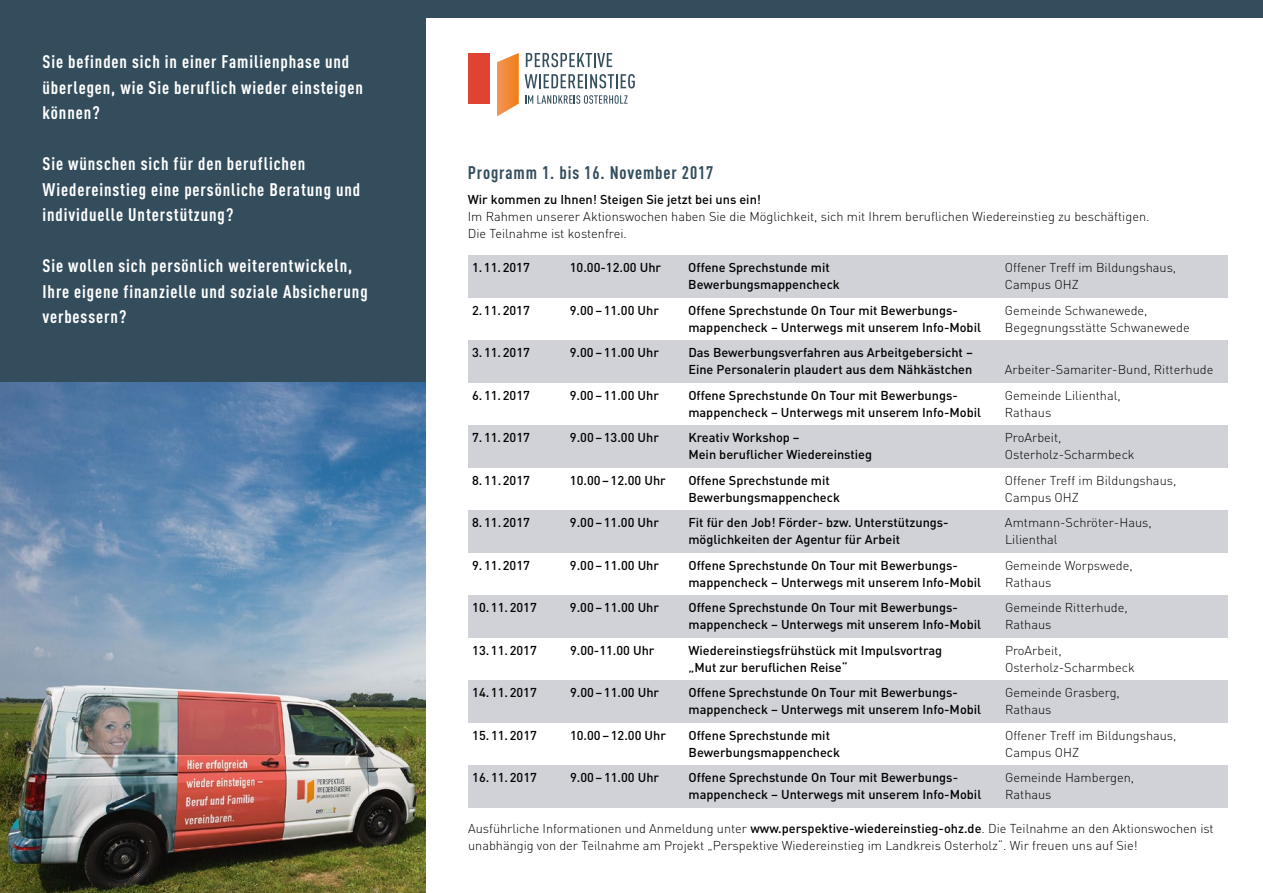
<style>
.page{position:relative;width:1263px;height:893px;background:#fff}
.page>*{position:absolute;margin:0;border:0;box-sizing:border-box;transform-origin:0 0}
.t1{font:700 18px/25.5px "DIN Cond";letter-spacing:.05em;color:#fff}
.t2{font:700 18px "DIN Cond";letter-spacing:.05em;color:#334d5c}
.t3{font:500 12.75px/17px "DIN";color:#000}
.t4{font:300 12.75px/17px "DIN";color:#000}
.s1{font-weight:500}
</style>
<div class="page">
<div style="left:468px;top:255px;width:759px;height:43px;background:#d0d2d8"></div>
<div style="left:468px;top:340px;width:759px;height:43px;background:#d0d2d8"></div>
<div style="left:468px;top:425px;width:759px;height:43px;background:#d0d2d8"></div>
<div style="left:468px;top:510px;width:759px;height:43px;background:#d0d2d8"></div>
<div style="left:468px;top:595px;width:759px;height:43px;background:#d0d2d8"></div>
<div style="left:468px;top:680px;width:759px;height:43px;background:#d0d2d8"></div>
<div style="left:468px;top:765px;width:759px;height:43px;background:#d0d2d8"></div>
<div style="left:0;top:0;width:425px;height:383px;background:#334d5c"></div>
<img style="left:0;top:383px;width:425px;height:510px">
<div style="left:0;top:0;width:1263px;height:17px;background:#334d5c"></div>
<div style="left:468px;top:53px;width:22px;height:51px;background:#e04234"></div>
<svg style="left:497px;top:53px;width:22px;height:63px"></svg>
<svg style="left:526px;top:53px;width:86px;height:14px"></svg>
<svg style="left:525px;top:74px;width:110px;height:14px"></svg>
<svg style="left:525px;top:95px;width:102px;height:9px"></svg>
<h1 class="t1" style="left:43px;top:48px;width:322px">Sie befinden sich in einer Familienphase und überlegen, wie Sie beruflich wieder einsteigen können?</h1>
<h1 class="t1" style="left:43px;top:150px;width:319px">Sie wünschen sich für den beruflichen<br>Wiedereinstieg eine persönliche Beratung und individuelle Unterstützung?</h1>
<h1 class="t1" style="left:43px;top:252px;width:327px">Sie wollen sich persönlich weiterentwickeln,<br>Ihre eigene finanzielle und soziale Absicherung verbessern?</h1>
<h1 class="t2" style="left:468px;top:161px;width:247px">Programm 1. bis 16. November 2017</h1>
<p class="t3" style="left:468px;top:191px;width:295px">Wir kommen zu Ihnen! Steigen Sie jetzt bei uns ein!</p>
<p class="t4" style="left:468px;top:208px;width:683px">Im Rahmen unserer Aktionswochen haben Sie die Möglichkeit, sich mit Ihrem beruflichen Wiedereinstieg zu beschäftigen.<br>Die Teilnahme ist kostenfrei.</p>
<p class="t3" style="left:472px;top:259px;width:59px">1.11.2017</p>
<p class="t3" style="left:570px;top:259px;width:93px">10.00-12.00 Uhr</p>
<p class="t3" style="left:688px;top:259px;width:143px">Offene Sprechstunde mit</p>
<p class="t4" style="left:1005px;top:259px;width:173px">Offener Treff im Bildungshaus,</p>
<p class="t3" style="left:688px;top:276px;width:153px">Bewerbungsmappencheck</p>
<p class="t4" style="left:1005px;top:276px;width:76px">Campus OHZ</p>
<p class="t3" style="left:472px;top:301px;width:59px">2.11.2017</p>
<p class="t3" style="left:570px;top:301px;width:91px">9.00–11.00 Uhr</p>
<p class="t3" style="left:688px;top:301px;width:271px">Offene Sprechstunde On Tour mit Bewerbungs-</p>
<p class="t4" style="left:1005px;top:301px;width:144px">Gemeinde Schwanewede,</p>
<p class="t3" style="left:688px;top:318px;width:294px">mappencheck – Unterwegs mit unserem Info-Mobil</p>
<p class="t4" style="left:1005px;top:318px;width:186px">Begegnungsstätte Schwanewede</p>
<p class="t3" style="left:472px;top:344px;width:59px">3.11.2017</p>
<p class="t3" style="left:570px;top:344px;width:91px">9.00–11.00 Uhr</p>
<p class="t3" style="left:688px;top:344px;width:286px">Das Bewerbungsverfahren aus Arbeitgebersicht –<br>Eine Personalerin plaudert aus dem Nähkästchen</p>
<p class="t4" style="left:1005px;top:361px;width:210px">Arbeiter-Samariter- Bund, Ritterhude</p>
<p class="t3" style="left:472px;top:386px;width:59px">6.11.2017</p>
<p class="t3" style="left:570px;top:386px;width:91px">9.00–11.00 Uhr</p>
<p class="t3" style="left:688px;top:386px;width:271px">Offene Sprechstunde On Tour mit Bewerbungs-</p>
<p class="t4" style="left:1005px;top:386px;width:117px">Gemeinde Lilienthal,</p>
<p class="t3" style="left:688px;top:403px;width:294px">mappencheck – Unterwegs mit unserem Info-Mobil</p>
<p class="t4" style="left:1005px;top:403px;width:48px">Rathaus</p>
<p class="t3" style="left:472px;top:429px;width:59px">7.11.2017</p>
<p class="t3" style="left:570px;top:429px;width:91px">9.00–13.00 Uhr</p>
<p class="t3" style="left:688px;top:429px;width:113px">Kreativ Workshop –</p>
<p class="t4" style="left:1005px;top:429px;width:58px">ProArbeit,</p>
<p class="t3" style="left:688px;top:446px;width:185px">Mein beruflicher Wiedereinstieg</p>
<p class="t4" style="left:1005px;top:446px;width:131px">Osterholz-Scharmbeck</p>
<p class="t3" style="left:472px;top:471px;width:59px">8.11.2017</p>
<p class="t3" style="left:570px;top:471px;width:97px">10.00–12.00 Uhr</p>
<p class="t3" style="left:688px;top:471px;width:143px">Offene Sprechstunde mit</p>
<p class="t4" style="left:1005px;top:471px;width:173px">Offener Treff im Bildungshaus,</p>
<p class="t3" style="left:688px;top:488px;width:153px">Bewerbungsmappencheck</p>
<p class="t4" style="left:1005px;top:488px;width:76px">Campus OHZ</p>
<p class="t3" style="left:472px;top:514px;width:59px">8.11.2017</p>
<p class="t3" style="left:570px;top:514px;width:91px">9.00–11.00 Uhr</p>
<p class="t3" style="left:688px;top:514px;width:262px">Fit für den Job! Förder- bzw. Unterstützungs-</p>
<p class="t4" style="left:1005px;top:514px;width:148px">Amtmann-Schröter- Haus,</p>
<p class="t3" style="left:688px;top:531px;width:213px">möglichkeiten der Agentur für Arbeit</p>
<p class="t4" style="left:1005px;top:531px;width:54px">Lilienthal</p>
<p class="t3" style="left:472px;top:556px;width:59px">9.11.2017</p>
<p class="t3" style="left:570px;top:556px;width:91px">9.00–11.00 Uhr</p>
<p class="t3" style="left:688px;top:556px;width:271px">Offene Sprechstunde On Tour mit Bewerbungs-</p>
<p class="t4" style="left:1005px;top:556px;width:129px">Gemeinde Worpswede,</p>
<p class="t3" style="left:688px;top:573px;width:294px">mappencheck – Unterwegs mit unserem Info-Mobil</p>
<p class="t4" style="left:1005px;top:573px;width:48px">Rathaus</p>
<p class="t3" style="left:472px;top:599px;width:66px">10.11.2017</p>
<p class="t3" style="left:570px;top:599px;width:91px">9.00–11.00 Uhr</p>
<p class="t3" style="left:688px;top:599px;width:271px">Offene Sprechstunde On Tour mit Bewerbungs-</p>
<p class="t4" style="left:1005px;top:599px;width:124px">Gemeinde Ritterhude,</p>
<p class="t3" style="left:688px;top:616px;width:294px">mappencheck – Unterwegs mit unserem Info-Mobil</p>
<p class="t4" style="left:1005px;top:616px;width:48px">Rathaus</p>
<p class="t3" style="left:472px;top:641px;width:66px">13.11.2017</p>
<p class="t3" style="left:570px;top:641px;width:86px">9.00-11.00 Uhr</p>
<p class="t3" style="left:688px;top:641px;width:255px">Wiedereinstiegsfrühstück mit Impulsvortrag</p>
<p class="t4" style="left:1005px;top:641px;width:58px">ProArbeit,</p>
<p class="t3" style="left:688px;top:658px;width:161px">„Mut zur beruflichen Reise“</p>
<p class="t4" style="left:1005px;top:658px;width:131px">Osterholz-Scharmbeck</p>
<p class="t3" style="left:472px;top:684px;width:66px">14.11.2017</p>
<p class="t3" style="left:570px;top:684px;width:91px">9.00–11.00 Uhr</p>
<p class="t3" style="left:688px;top:684px;width:271px">Offene Sprechstunde On Tour mit Bewerbungs-</p>
<p class="t4" style="left:1005px;top:684px;width:116px">Gemeinde Grasberg,</p>
<p class="t3" style="left:688px;top:701px;width:294px">mappencheck – Unterwegs mit unserem Info-Mobil</p>
<p class="t4" style="left:1005px;top:701px;width:48px">Rathaus</p>
<p class="t3" style="left:472px;top:726px;width:66px">15.11.2017</p>
<p class="t3" style="left:570px;top:726px;width:97px">10.00–12.00 Uhr</p>
<p class="t3" style="left:688px;top:726px;width:143px">Offene Sprechstunde mit</p>
<p class="t4" style="left:1005px;top:726px;width:173px">Offener Treff im Bildungshaus,</p>
<p class="t3" style="left:688px;top:743px;width:153px">Bewerbungsmappencheck</p>
<p class="t4" style="left:1005px;top:743px;width:76px">Campus OHZ</p>
<p class="t3" style="left:472px;top:769px;width:66px">16.11.2017</p>
<p class="t3" style="left:570px;top:769px;width:91px">9.00–11.00 Uhr</p>
<p class="t3" style="left:689px;top:769px;width:271px">Offene Sprechstunde On Tour mit Bewerbungs-</p>
<p class="t4" style="left:1005px;top:769px;width:131px">Gemeinde Hambergen,</p>
<p class="t3" style="left:689px;top:786px;width:294px">mappencheck – Unterwegs mit unserem Info-Mobil</p>
<p class="t4" style="left:1005px;top:786px;width:48px">Rathaus</p>
<p class="t4" style="left:468px;top:820px;width:747px">Ausführliche Informationen und Anmeldung unter <span class="s1">www.perspektive-wiedereinstieg-ohz.de</span>. Die Teilnahme an den Aktionswochen ist unabhängig von der Teilnahme am Projekt „Perspektive Wiedereinstieg im Landkreis Osterholz“. Wir freuen uns auf Sie!</p>
</div>
